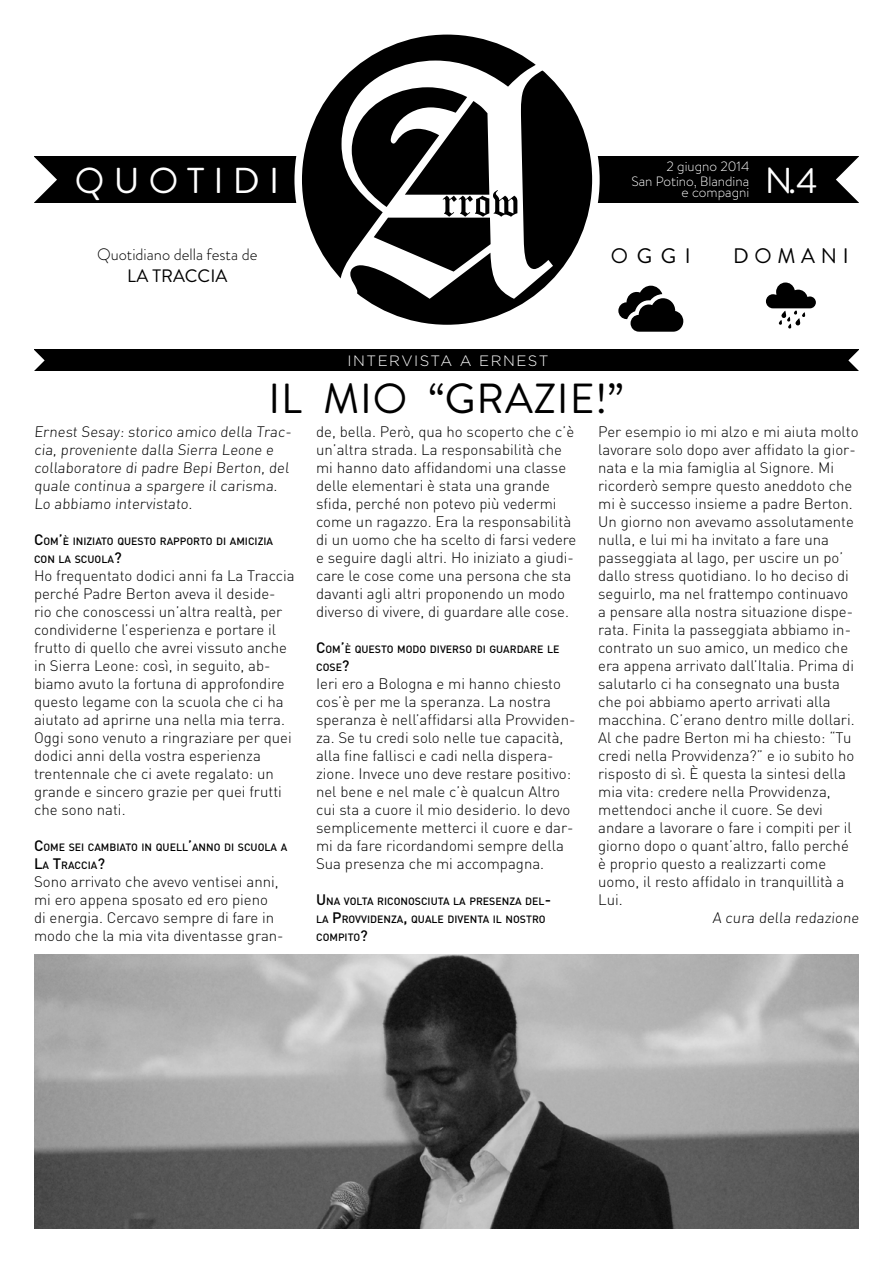
<style>
.page{position:relative;width:893px;height:1263px;background:#fff}
.page>*{position:absolute;margin:0;border:0;box-sizing:border-box;transform-origin:0 0}
.t1{font:42px "Brandon Grotesque";letter-spacing:.02em;color:#000}
.t2{font:36px "Brandon Grotesque";letter-spacing:.255em;color:#fff}
.t3{font:21px "Brandon Grotesque";letter-spacing:.27em;color:#000}
.t4{font:18px "Brandon Grotesque";color:#000}
.t5{font:300 16.5px "Brandon Grotesque";color:#000}
.t6{font:300 15px/18px "DIN Pro";color:#000}
.t7{font:300 15px "Gotham";letter-spacing:.1em;color:#fff}
.t8{font:300 13.5px/15.8px "Brandon Text";color:#fff;text-align:right}
.t9{font:500 10.5px/18px "DIN Pro";color:#000}
.s1{font-size:15px}
</style>
<div class="page">
<div style="left:34px;top:350px;width:825px;height:21px;background:#000"></div>
<svg style="left:34px;top:350px;width:11px;height:21px"></svg>
<svg style="left:848px;top:350px;width:11px;height:21px"></svg>
<div style="left:34px;top:157px;width:825px;height:46px;background:#000"></div>
<svg style="left:34px;top:157px;width:23px;height:46px"></svg>
<svg style="left:836px;top:156px;width:23px;height:47px"></svg>
<svg style="left:303px;top:36px;width:233px;height:243px;fill:#000"></svg>
<svg style="left:350px;top:69px;width:241px;height:254px;fill:#000"></svg>
<div style="left:294px;top:27px;width:306px;height:305px;border:8px solid #fff;border-radius:50%"></div>
<img style="left:34px;top:954px;width:825px;height:275px">
<svg style="left:618px;top:286px;width:65px;height:46px"></svg>
<svg style="left:766px;top:282px;width:50px;height:46px"></svg>
<p class="t8" style="left:631px;top:158px;width:119px">2 giugno 2014<br>San Potino, Blandina</p>
<p class="t8" style="left:682px;top:184px;width:69px">e compagni</p>
<h2 class="t2" style="left:75px;top:156px;width:206px">QUOTIDI</h2>
<h2 class="t2" style="left:765px;top:156px;width:54px">N.4</h2>
<p class="t5" style="left:97px;top:243px;width:162px">Quotidiano della festa de</p>
<p class="t4" style="left:127px;top:263px;width:102px">LA TRACCIA</p>
<h3 class="t3" style="left:611px;top:242px;width:81px">OGGI</h3>
<p class="t7" style="left:348px;top:352px;width:202px">INTERVISTA A ERNEST</p>
<h1 class="t1" style="left:269px;top:370px;width:357px">IL MIO “GRAZIE!”</h1>
<h3 class="t3" style="left:733px;top:242px;width:117px">DOMANI</h3>
<p class="t6" style="left:34px;top:422px;width:261px">Ernest Sesay: storico amico della Trac&shy;cia, proveniente dalla Sierra Leone e collaboratore di padre Bepi Berton, del quale continua a spargere il carisma.<br>Lo abbiamo intervistato.</p>
<p class="t9" style="left:34px;top:532px;width:241px"><span class="s1">C</span>OM<span class="s1">’</span>È INIZIATO QUESTO RAPPORTO DI AMICIZIA<br>CON LA SCUOLA<span class="s1">?</span></p>
<p class="t6" style="left:34px;top:566px;width:262px">Ho frequentato dodici anni fa La Traccia perché Padre Berton aveva il deside&shy;rio che conoscessi un’altra realtà, per condividerne l’esperienza e portare il frutto di quello che avrei vissuto anche in Sierra Leone: così, in seguito, ab&shy;biamo avuto la fortuna di approfondire questo legame con la scuola che ci ha aiutato ad aprirne una nella mia terra.<br>Oggi sono venuto a ringraziare per quei dodici anni della vostra esperienza trentennale che ci avete regalato: un grande e sincero grazie per quei frutti che sono nati.</p>
<p class="t9" style="left:34px;top:838px;width:255px"><span class="s1">C</span>OME SEI CAMBIATO IN QUELL<span class="s1">’</span>ANNO DI SCUOLA A<br><span class="s1">L</span>A <span class="s1">T</span>RACC IA<span class="s1">?</span></p>
<p class="t6" style="left:34px;top:872px;width:251px">Sono arrivato che avevo ventisei anni, mi ero appena sposato ed ero pieno<br>di energia. Cercavo sempre di fare in modo che la mia vita diventasse gran-</p>
<p class="t6" style="left:316px;top:422px;width:262px">de, bella. Però, qua ho scoperto che c’è un’altra strada. La responsabilità che mi hanno dato affidandomi una classe delle elementari è stata una grande sfida, perché non potevo più vedermi come un ragazzo. Era la responsabilità di un uomo che ha scelto di farsi vedere e seguire dagli altri. Ho iniziato a giudi&shy;care le cose come una persona che sta davanti agli altri proponendo un modo diverso di vivere, di guardare alle cose.</p>
<p class="t9" style="left:316px;top:640px;width:245px"><span class="s1">C</span>OM<span class="s1">’</span>È QUESTO MODO DIVERSO DI GUARDARE LE<br>COSE<span class="s1">?</span></p>
<p class="t6" style="left:316px;top:674px;width:261px">Ieri ero a Bologna e mi hanno chiesto cos’è per me la speranza. La nostra speranza è nell’affidarsi alla Provviden&shy;za. Se tu credi solo nelle tue capacità, alla fine fallisci e cadi nella dispera&shy;zione. Invece uno deve restare positivo: nel bene e nel male c’è qualcun Altro cui sta a cuore il mio desiderio. Io devo semplicemente metterci il cuore e dar&shy;mi da fare ricordandomi sempre della Sua presenza che mi accompagna.</p>
<p class="t9" style="left:316px;top:892px;width:236px"><span class="s1">U</span> NA VOLTA RICONOSCIUTA LA PRESENZA DEL<span class="s1">-<br></span>LA <span class="s1">P</span>ROVVIDENZA<span class="s1">,</span> QUALE DIVENTA IL NOSTRO<br>COMPITO<span class="s1">?</span></p>
<p class="t6" style="left:598px;top:422px;width:262px">Per esempio io mi alzo e mi aiuta molto</p>
<p class="t6" style="left:598px;top:440px;width:259px">lavorare solo dopo aver affidato la gior-</p>
<p class="t6" style="left:598px;top:458px;width:237px">nata e la mia famiglia al Signore. Mi</p>
<p class="t6" style="left:598px;top:476px;width:256px">ricorderò sempre questo aneddoto che</p>
<p class="t6" style="left:598px;top:494px;width:256px">mi è successo insieme a padre Berton.</p>
<p class="t6" style="left:598px;top:512px;width:257px">Un giorno non avevamo assolutamente</p>
<p class="t6" style="left:598px;top:530px;width:232px">nulla, e lui mi ha invitato a fare una</p>
<p class="t6" style="left:598px;top:548px;width:247px">passeggiata al lago, per uscire un po’</p>
<p class="t6" style="left:598px;top:566px;width:252px">dallo stress quotidiano. Io ho deciso di</p>
<p class="t6" style="left:598px;top:584px;width:252px">seguirlo, ma nel frattempo continuavo</p>
<p class="t6" style="left:598px;top:602px;width:256px">a pensare alla nostra situazione dispe-</p>
<p class="t6" style="left:598px;top:620px;width:254px">rata. Finita la passeggiata abbiamo in-</p>
<p class="t6" style="left:598px;top:638px;width:252px">contrato un suo amico, un medico che</p>
<p class="t6" style="left:598px;top:656px;width:257px">era appena arrivato dall’Italia. Prima di</p>
<p class="t6" style="left:598px;top:674px;width:243px">salutarlo ci ha consegnato una busta</p>
<p class="t6" style="left:598px;top:692px;width:234px">che poi abbiamo aperto arrivati alla</p>
<p class="t6" style="left:598px;top:710px;width:258px">macchina. C’erano dentro mille dollari.</p>
<p class="t6" style="left:598px;top:728px;width:255px">Al che padre Berton mi ha chiesto: “Tu</p>
<p class="t6" style="left:598px;top:746px;width:258px">credi nella Provvidenza?” e io subito ho</p>
<p class="t6" style="left:598px;top:764px;width:249px">risposto di sì. È questa la sintesi della</p>
<p class="t6" style="left:598px;top:782px;width:234px">mia vita: credere nella Provvidenza,</p>
<p class="t6" style="left:598px;top:800px;width:226px">mettendoci anche il cuore. Se devi</p>
<p class="t6" style="left:598px;top:818px;width:255px">andare a lavorare o fare i compiti per il</p>
<p class="t6" style="left:598px;top:836px;width:252px">giorno dopo o quant’altro, fallo perché</p>
<p class="t6" style="left:598px;top:854px;width:230px">è proprio questo a realizzarti come</p>
<p class="t6" style="left:598px;top:872px;width:248px">uomo, il resto affidalo in tranquillità a</p>
<p class="t6" style="left:598px;top:890px;width:26px">Lui.</p>
<p class="t6" style="left:712px;top:908px;width:150px">A cura della redazione</p>
</div>
